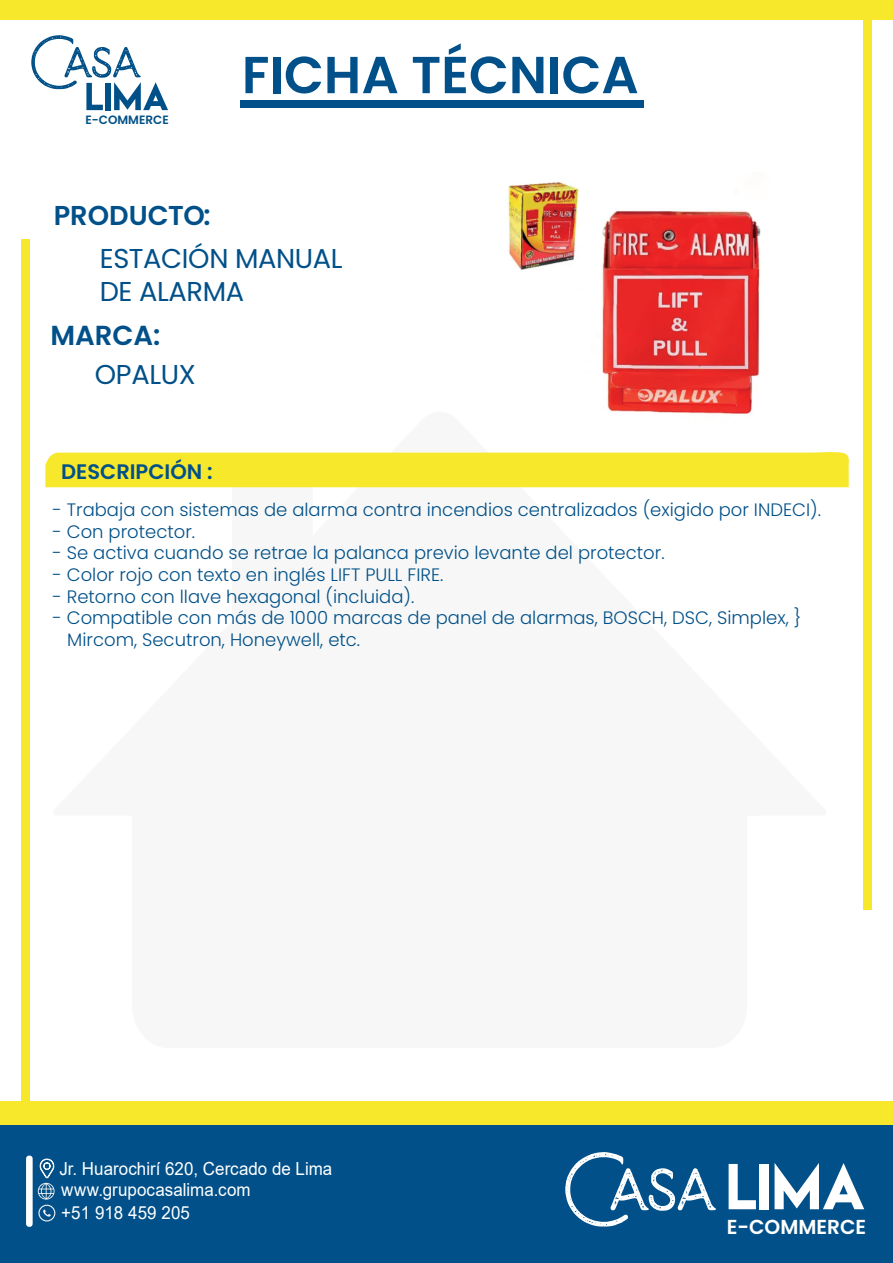
<style>
.page{position:relative;width:893px;height:1263px;background:#fff}
.page>*{position:absolute;margin:0;border:0;box-sizing:border-box;transform-origin:0 0}
.t1{font:600 52.05px "Poppins";color:#015089}
.t2{font:600 27.45px "Poppins";color:#015089}
.t3{font:27.3px/32.7px "Poppins";letter-spacing:-.015em;color:#015089}
.t4{font:600 27.3px "Poppins";color:#015089}
.t5{font:600 21px "Poppins";color:#015089}
.t6{font:600 20.25px "Poppins";color:#fff}
.t7{font:300 18px/21.6px "Poppins";color:#015089}
.t8{font:18px/20.7px "Arial";color:#fff;scale:.94 1}
.t9{font:600 12px "Poppins";color:#015087}
</style>
<div class="page">
<div style="left:0;top:1101px;width:893px;height:161px;background:#f8e82c"></div>
<div style="left:0;top:0;width:893px;height:20px;background:#f8e82c"></div>
<div style="left:864px;top:0;width:8px;height:909px;background:#f8e82c"></div>
<div style="left:22px;top:240px;width:8px;height:950px;background:#f8e82c"></div>
<div style="left:0;top:1125px;width:893px;height:138px;background:#015089"></div>
<svg style="left:43px;top:1209px;width:8px;height:8px"></svg>
<div style="left:38px;top:1205px;width:17px;height:16px;border:1px solid #f2f3f4;border-radius:50%"></div>
<svg style="left:729px;top:1164px;width:27px;height:45px"></svg>
<div style="left:760px;top:1164px;width:9px;height:45px;background:#fff"></div>
<svg style="left:775px;top:1163px;width:89px;height:46px"></svg>
<svg style="left:565px;top:1152px;width:151px;height:74px"></svg>
<div style="left:26px;top:1155px;width:7px;height:72px;background:#fff;border-radius:3px"></div>
<svg style="left:38px;top:1158px;width:17px;height:41px"></svg>
<div style="left:240px;top:100px;width:404px;height:7px;background:#015089"></div>
<svg style="left:31px;top:35px;width:137px;height:75px"></svg>
<div style="left:45px;top:452px;width:804px;height:35px;background:#f8e82c"></div>
<img style="left:508px;top:182px;width:253px;height:232px">
<p class="t9" style="left:86px;top:113px;width:85px">E-COMMERCE</p>
<h3 class="t4" style="left:54px;top:199px;width:158px">PRODUCTO:</h3>
<h1 class="t1" style="left:242px;top:45px;width:398px">FICHA TÉCNICA</h1>
<h3 class="t3" style="left:100px;top:242px;width:244px">ESTACIÓN MANUAL<br>DE ALARMA</h3>
<h2 class="t2" style="left:50px;top:319px;width:112px">MARCA:</h2>
<h3 class="t3" style="left:95px;top:358px;width:102px">OPALUX</h3>
<p class="t5" style="left:61px;top:460px;width:153px">DESCRIPCIÓN :</p>
<p class="t7" style="left:53px;top:499px;width:770px">- Trabaja con sistemas de alarma contra incendios centralizados (exigido por INDECI).</p>
<p class="t7" style="left:53px;top:521px;width:144px">- Con protector.</p>
<p class="t7" style="left:53px;top:542px;width:614px">- Se activa cuando se retrae la palanca previo levante del protector.</p>
<p class="t7" style="left:53px;top:564px;width:392px">- Color rojo con texto en inglés LIFT PULL FIRE.</p>
<p class="t7" style="left:53px;top:585px;width:363px">- Retorno con llave hexagonal (incluida).</p>
<p class="t7" style="left:67px;top:607px;width:735px;text-indent:-15px">- Compatible con más de 1000 marcas de panel de alarmas, BOSCH, DSC, Simplex, }<br>Mircom, Secutron, Honeywell, etc.</p>
<p class="t8" style="left:59px;top:1158px;width:292px">Jr. Huarochirí 620, Cercado de Lima www.grupocasalima.com</p>
<p class="t8" style="left:61px;top:1202px;width:138px">+51 918 459 205</p>
<p class="t6" style="left:727px;top:1215px;width:141px">E-COMMERCE</p>
</div>
